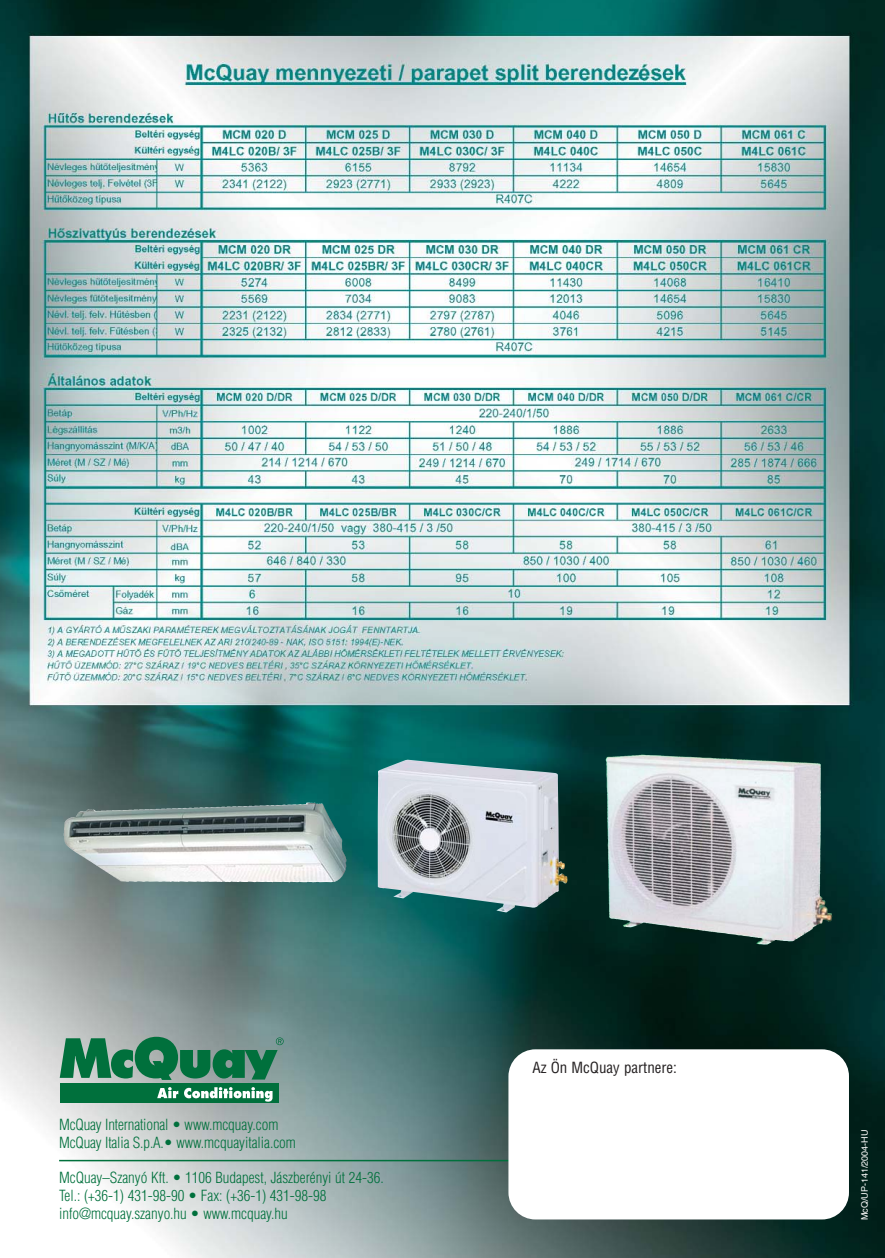
<style>
.page{position:relative;width:885px;height:1258px;background:#fff}
.page>*{position:absolute;margin:0;border:0;box-sizing:border-box;transform-origin:0 0}
.t1{font:300 condensed 15px/18px "Helvetica QS";color:#00703c}
.t2{font:condensed 15px "Helvetica QS";color:#231f20}
.t3{font:9px "Helvetica";color:#fff}
</style>
<div class="page">
<img style="left:0;top:0;width:884px;height:1257px">
<p class="t2" style="left:532px;top:1062px;width:146px">Az Ön McQuay partnere:</p>
<p class="t1" style="left:59px;top:1117px;width:238px">McQuay International • www.mcquay.com<br>McQuay Italia S.p.A.• www.mcquayitalia.com</p>
<p class="t3" style="left:860px;top:1220px;width:92px;rotate:-90deg">McQ/UP-141/2004-HU</p>
<p class="t1" style="left:59px;top:1170px;width:326px">McQuay–Szanyó Kft. • 1106 Budapest, Jászberényi út 24-36.<br>Tel.: (+36-1) 431-98-90 • Fax: (+36-1) 431-98-98 info@mcquay.szanyo.hu • www.mcquay.hu</p>
</div>
